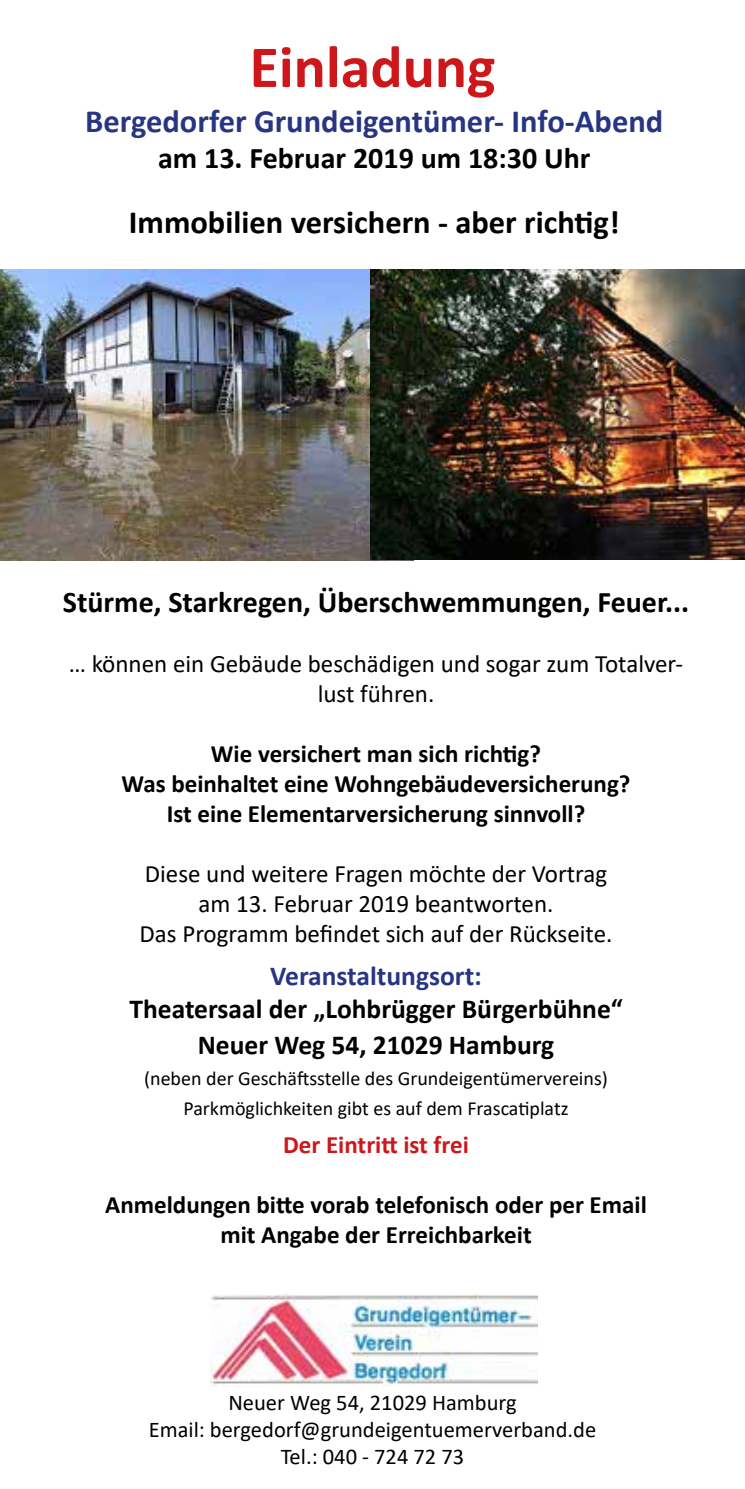
<style>
.page{position:relative;width:745px;height:1489px;background:#fff}
.page>*{position:absolute;margin:0;border:0;box-sizing:border-box;transform-origin:0 0}
.t1{font:700 60px "Calibri";color:#cd171a}
.t2{font:700 32.5px "Calibri";color:#283583}
.t3{font:700 32.5px "Calibri";color:#000}
.t4{font:700 30px "Calibri";color:#000}
.t5{font:700 27.5px/36px "Calibri";color:#000;text-align:center}
.t6{font:700 27.5px "Calibri";color:#283583}
.t7{font:700 25px/30px "Calibri";color:#000;text-align:center}
.t8{font:25px/30px "Calibri";color:#000;text-align:center}
.t9{font:700 25px "Calibri";color:#cd171a}
.t10{font:22.5px/27px "Calibri";color:#000;text-align:center}
.t11{font:20px/30px "Calibri";color:#000;text-align:center}
</style>
<div class="page">
<img style="left:210px;top:1294px;width:327px;height:91px">
<img style="left:0;top:269px;width:370px;height:291px">
<img style="left:370px;top:269px;width:374px;height:291px">
<h1 class="t1" style="left:249px;top:25px;width:247px">Einladung</h1>
<h2 class="t2" style="left:85px;top:98px;width:579px">Bergedorfer Grundeigentümer- Info-Abend</h2>
<p class="t4" style="left:158px;top:137px;width:433px">am 13. Februar 2019 um 18:30 Uhr</p>
<h2 class="t3" style="left:129px;top:199px;width:492px">Immobilien versichern - aber richtig!</h2>
<p class="t4" style="left:63px;top:581px;width:627px">Stürme, Starkregen, Überschwemmungen, Feuer...</p>
<p class="t8" style="left:69px;top:648px;width:615px">… können ein Gebäude beschädigen und sogar zum Totalver&shy;lust führen.</p>
<p class="t7" style="left:121px;top:738px;width:510px">Wie versichert man sich richtig?<br>Was beinhaltet eine Wohngebäudeversicherung?<br>Ist eine Elementarversicherung sinnvoll?</p>
<p class="t8" style="left:139px;top:858px;width:474px">Diese und weitere Fragen möchte der Vortrag am 13. Februar 2019 beantworten.<br>Das Programm befindet sich auf der Rückseite.</p>
<p class="t6" style="left:270px;top:956px;width:213px">Veranstaltungsort:</p>
<p class="t5" style="left:129px;top:990px;width:494px">Theatersaal der „Lohbrügger Bürgerbühne“<br>Neuer Weg 54, 21029 Hamburg</p>
<p class="t11" style="left:144px;top:1063px;width:465px">(neben der Geschäftsstelle des Grundeigentümervereins)<br>Parkmöglichkeiten gibt es auf dem Frascatiplatz</p>
<p class="t9" style="left:283px;top:1126px;width:187px">Der Eintritt ist frei</p>
<p class="t7" style="left:105px;top:1188px;width:543px">Anmeldungen bitte vorab telefonisch oder per Email mit Angabe der Erreichbarkeit</p>
<p class="t10" style="left:149px;top:1388px;width:448px">Neuer Weg 54, 21029 Hamburg<br>Email: bergedorf@grundeigentuemerverband.de<br>Tel.: 040 - 724 72 73</p>
</div>
